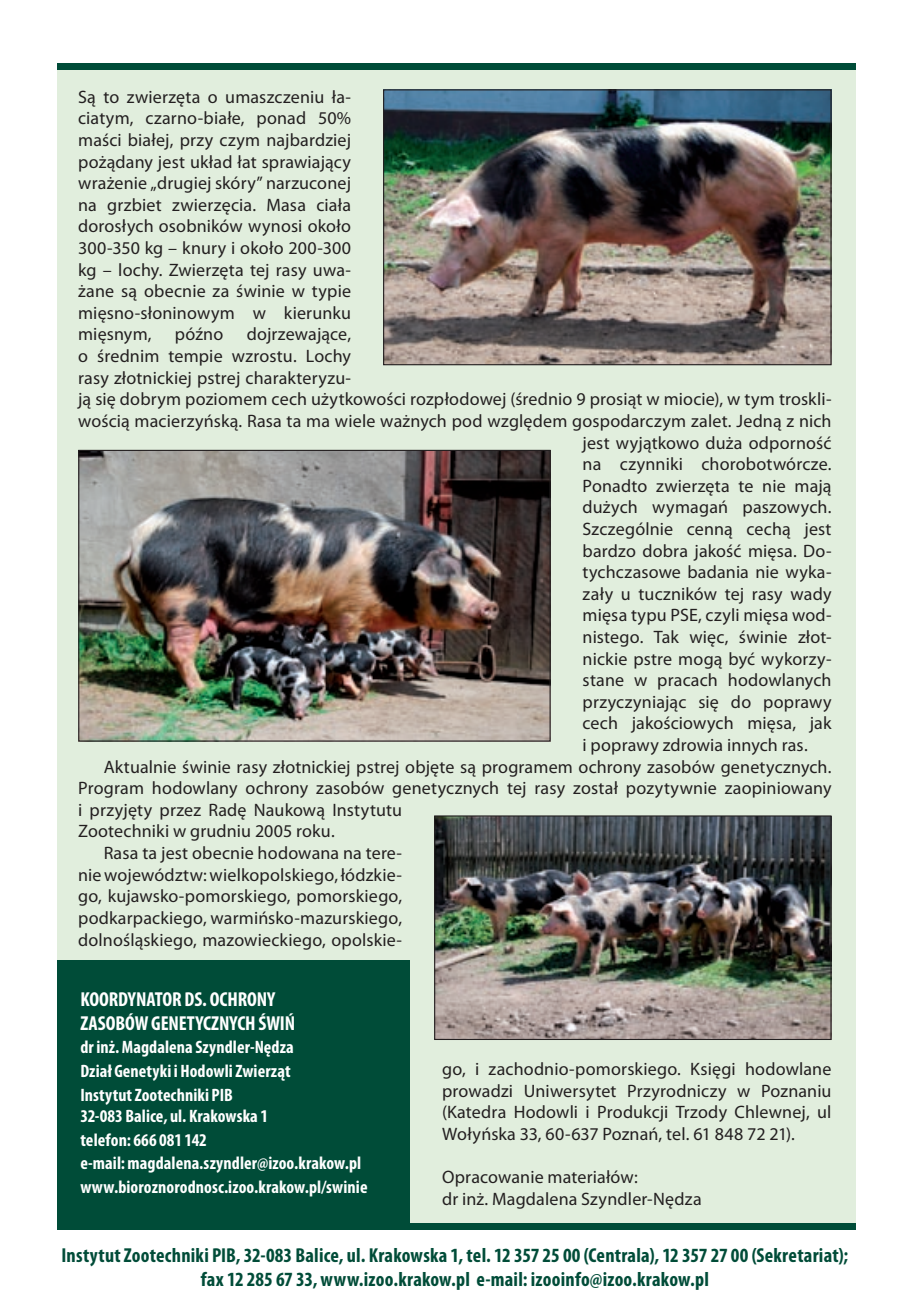
<style>
.page{position:relative;width:913px;height:1308px;background:#fff}
.page>*{position:absolute;margin:0;border:0;box-sizing:border-box;transform-origin:0 0}
.t1{font:700 condensed 20.25px/24.8px "Myriad Pro";letter-spacing:.005em;color:#004c38;text-align:center}
.t2{font:700 condensed 20.25px/23.6px "Myriad Pro";letter-spacing:-.005em;color:#fff}
.t3{font:18px/21.6px "Myriad Pro";letter-spacing:.01em;color:#231f20;text-align:justify}
.t4{font:700 condensed 18px/23.6px "Myriad Pro";letter-spacing:.005em;color:#fff}
</style>
<div class="page">
<div style="left:57px;top:64px;width:798px;height:1161px;background:#e1eedd"></div>
<div style="left:57px;top:64px;width:798px;height:6px;background:#004c38"></div>
<div style="left:57px;top:960px;width:353px;height:263px;background:#004c38"></div>
<div style="left:57px;top:1223px;width:798px;height:7px;background:#004c38"></div>
<img style="left:385px;top:91px;width:444px;height:272px">
<div style="left:383px;top:89px;width:448px;height:276px;border:1px solid #231f20"></div>
<img style="left:80px;top:452px;width:468px;height:287px">
<div style="left:78px;top:450px;width:472px;height:291px;border:1px solid #231f20"></div>
<img style="left:436px;top:817px;width:393px;height:221px">
<div style="left:434px;top:815px;width:397px;height:225px;border:1px solid #231f20"></div>
<p class="t3" style="left:78px;top:86px;width:274px">Są to zwierzęta o umaszczeniu ła&shy;ciatym, czarno-białe, ponad 50% maści białej, przy czym najbardziej pożądany jest układ łat sprawiający wrażenie „drugiej skóry” narzuconej na grzbiet zwierzęcia. Masa ciała dorosłych osobników wynosi około 300-350 kg – knury i około 200-300 kg – lochy. Zwierzęta tej rasy uwa&shy;żane są obecnie za świnie w typie mięsno-słoninowym w kierunku mięsnym,</p>
<p class="t3" style="left:175px;top:323px;width:50px">późno</p>
<p class="t3" style="left:246px;top:323px;width:106px">dojrzewające,</p>
<p class="t3" style="left:78px;top:345px;width:274px">o średnim tempie wzrostu. Lochy</p>
<p class="t3" style="left:78px;top:366px;width:274px">rasy złotnickiej pstrej charakteryzu-</p>
<p class="t3" style="left:78px;top:388px;width:754px">ją się dobrym poziomem cech użytkowości rozpłodowej (średnio 9 prosiąt w miocie), w tym troskli-</p>
<p class="t3" style="left:78px;top:410px;width:754px">wością macierzyńską. Rasa ta ma wiele ważnych pod względem gospodarczym zalet. Jedną z nich</p>
<p class="t3" style="left:582px;top:431px;width:250px">jest wyjątkowo duża odporność</p>
<p class="t3" style="left:582px;top:453px;width:250px">na czynniki chorobotwórcze.</p>
<p class="t3" style="left:582px;top:474px;width:250px">Ponadto zwierzęta te nie mają</p>
<p class="t3" style="left:582px;top:496px;width:250px">dużych wymagań paszowych.</p>
<p class="t3" style="left:582px;top:518px;width:250px">Szczególnie cenną cechą jest</p>
<p class="t3" style="left:582px;top:539px;width:250px">bardzo dobra jakość mięsa. Do-</p>
<p class="t3" style="left:582px;top:561px;width:250px">tychczasowe badania nie wyka-</p>
<p class="t3" style="left:582px;top:582px;width:250px">zały u tuczników tej rasy wady</p>
<p class="t3" style="left:582px;top:604px;width:250px">mięsa typu PSE, czyli mięsa wod-</p>
<p class="t3" style="left:582px;top:626px;width:250px">nistego. Tak więc, świnie złot-</p>
<p class="t3" style="left:582px;top:647px;width:250px">nickie pstre mogą być wykorzy-</p>
<p class="t3" style="left:582px;top:669px;width:250px">stane w pracach hodowlanych</p>
<p class="t3" style="left:582px;top:690px;width:250px">przyczyniając się do poprawy</p>
<p class="t3" style="left:582px;top:712px;width:250px">cech jakościowych mięsa, jak</p>
<p class="t3" style="left:582px;top:734px;width:226px">i poprawy zdrowia innych ras.</p>
<p class="t3" style="left:104px;top:755px;width:729px">Aktualnie świnie rasy złotnickiej pstrej objęte są programem ochrony zasobów genetycznych.</p>
<p class="t3" style="left:78px;top:777px;width:754px">Program hodowlany ochrony zasobów genetycznych tej rasy został pozytywnie zaopiniowany</p>
<p class="t3" style="left:78px;top:798px;width:325px">i przyjęty przez Radę Naukową Instytutu</p>
<p class="t3" style="left:78px;top:820px;width:258px">Zootechniki w grudniu 2005 roku.</p>
<p class="t3" style="left:104px;top:842px;width:300px">Rasa ta jest obecnie hodowana na tere-</p>
<p class="t3" style="left:78px;top:863px;width:325px">nie województw: wielkopolskiego, łódzkie-</p>
<p class="t3" style="left:78px;top:885px;width:325px">go, kujawsko-pomorskiego, pomorskiego,</p>
<p class="t3" style="left:78px;top:906px;width:325px">podkarpackiego, warmińsko-mazurskiego,</p>
<p class="t3" style="left:78px;top:928px;width:325px">dolnośląskiego, mazowieckiego, opolskie-</p>
<p class="t2" style="left:80px;top:987px;width:216px">Koordynator ds. ochrony zasobów genetycznych świń</p>
<p class="t4" style="left:80px;top:1035px;width:215px">dr inż. Magdalena Szyndler-Nędza<br>Dział genetyki i hodowli zwierząt<br>Instytut Zootechniki PIB</p>
<p class="t4" style="left:80px;top:1104px;width:288px">32-083 Balice, ul. Krakowska 1<br>telefon: 666 081 142<br>e-mail: magdalena.szyndler@izoo.krakow.pl www.bioroznorodnosc.izoo.krakow.pl/swinie</p>
<p class="t3" style="left:442px;top:1058px;width:391px">go, i zachodnio-pomorskiego. Księgi hodowlane prowadzi Uniwersytet Przyrodniczy w Poznaniu (Katedra Hodowli i Produkcji Trzody Chlewnej, ul Wołyńska 33, 60-637 Poznań, tel. 61 848 72 21).</p>
<p class="t3" style="left:442px;top:1166px;width:261px">Opracowanie materiałów:<br>dr inż. Magdalena Szyndler-Nędza</p>
<p class="t1" style="left:61px;top:1242px;width:787px">Instytut Zootechniki PIB, 32-083 Balice, ul. Krakowska 1, tel. 12 357 25 00 (Centrala), 12 357 27 00 (Sekretariat); fax 12 285 67 33, www.izoo.krakow.pl e-mail: izooinfo@izoo.krakow.pl</p>
</div>
